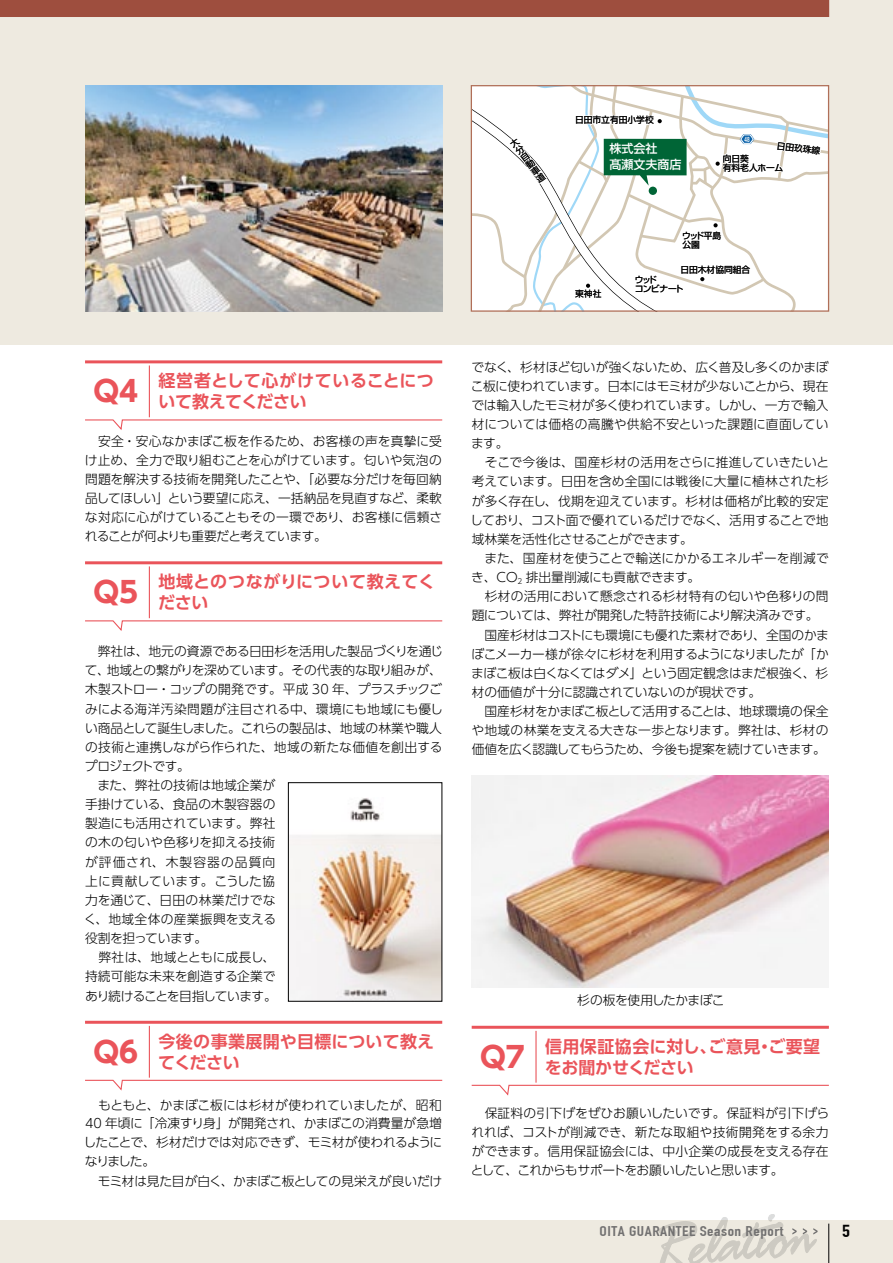
<style>
.page{position:relative;width:893px;height:1263px;background:#fff}
.page>*{position:absolute;margin:0;border:0;box-sizing:border-box;transform-origin:0 0}
.t1{font:700 16.95px/21.3px "UD Shin Go Pro De";letter-spacing:.01em;color:#ea545a}
.t2{font:700 16.95px/21.3px "UD Shin Go Pro De";letter-spacing:-.01em;color:#ea545a}
.t3{font:700 16.95px "DIN Condensed";color:#000;scale:1.25 1}
.t4{font:700 13.8px "DIN Condensed";letter-spacing:.03em;color:#727171;scale:1.25 1}
.t5{font:300 12.75px/19.2px "UD Shin Go Pro";letter-spacing:-.01em;color:#000}
.t6{font:300 12.75px "UD Shin Go Pro";letter-spacing:-.035em;color:#000}
.t7{font:500 12px/15.6px "Shin Go Pr 5";color:#fff}
.t8{font:8.7px/8.7px "Shin Go Pr 5";color:#000}
.t9{font:8.7px/9.3px "Shin Go Pr 5";letter-spacing:-.09em;color:#000}
.t10{font:700 7.05px "Mi Go MB1 Std De";color:#fff;scale:.67 1}
</style>
<div class="page">
<div style="left:0;top:0;width:893px;height:345px;background:#eeeae0"></div>
<div style="left:0;top:1221px;width:893px;height:42px;background:#eeeae0"></div>
<svg style="left:659px;top:1214px;width:159px;height:49px"></svg>
<hr style="left:828px;top:1223px;width:1px;height:40px;background:#000">
<div style="left:0;top:0;width:829px;height:17px;background:#9e4e3e"></div>
<hr style="left:85px;top:360px;width:357px;height:3px;background:#ea545a">
<svg style="left:85px;top:419px;width:357px;height:11px"></svg>
<hr style="left:149px;top:365px;width:1px;height:52px;background:#ea545a">
<hr style="left:85px;top:1021px;width:357px;height:3px;background:#ea545a">
<svg style="left:85px;top:1079px;width:357px;height:11px"></svg>
<hr style="left:149px;top:1026px;width:1px;height:52px;background:#ea545a">
<hr style="left:472px;top:1026px;width:357px;height:3px;background:#ea545a">
<svg style="left:472px;top:1084px;width:357px;height:11px"></svg>
<hr style="left:535px;top:1031px;width:2px;height:52px;background:#ea545a">
<hr style="left:85px;top:561px;width:357px;height:3px;background:#ea545a">
<svg style="left:85px;top:620px;width:357px;height:11px"></svg>
<hr style="left:149px;top:566px;width:1px;height:52px;background:#ea545a">
<img style="left:472px;top:775px;width:357px;height:212px">
<img style="left:290px;top:798px;width:150px;height:201px">
<div style="left:288px;top:782px;width:154px;height:219px;border:1px solid #000"></div>
<img style="left:85px;top:85px;width:357px;height:227px">
<svg style="left:473px;top:87px;width:354px;height:223px;background:#eef3f0"></svg>
<div style="left:471px;top:85px;width:358px;height:227px;border:1px solid #b06f58"></div>
<h1 class="t2" style="left:94px;top:370px;width:342px;text-indent:65px">経営者として心がけていることにつ<br><sup>Q4</sup> いて教えてください</h1>
<p class="t5" style="left:85px;top:431px;width:359px;text-align:justify">　安全・安心なかまぼこ板を作るため、お客様の声を真摯に受け止め、全力で取り組むことを心がけています。匂いや気泡の問題を解決する技術を開発したことや、「必要な分だけを毎回納品してほしい」という要望に応え、一括納品を見直すなど、柔軟な対応に心がけていることもその一環であり、お客様に信頼されることが何よりも重要だと考えています。</p>
<h1 class="t1" style="left:94px;top:571px;width:343px;text-indent:65px">地域とのつながりについて教えてく<br><sup>Q5</sup> ださい</h1>
<p class="t5" style="left:84px;top:641px;width:360px">　弊社は、地元の資源である日田杉を活用した製品づくりを通じて、地域との繋がりを深めています。その代表的な取り組みが、木製ストロー・コップの開発です。平成 30 年、プラスチックごみによる海洋汚染問題が注目される中、環境にも地域にも優しい商品として誕生しました。これらの製品は、地域の林業や職人の技術と連携しながら作られた、地域の新たな価値を創出するプロジェクトです。<br>　また、弊社の技術は地域企業が<br>手掛けている、食品の木製容器の<br>製造にも活用されています。弊社<br>の木の匂いや色移りを抑える技術<br>が評価され、木製容器の品質向<br>上に貢献しています。こうした協<br>力を通じて、日田の林業だけでな<br>く、地域全体の産業振興を支える<br>役割を担っています。<br>　弊社は、地域とともに成長し、<br>持続可能な未来を創造する企業で<br>あり続けることを目指しています。</p>
<p class="t8" style="left:508px;top:141px;width:6px;text-align:justify;rotate:-37deg">大分自動車道</p>
<p class="t8" style="left:575px;top:115px;width:80px">日田市立有田小学校</p>
<p class="t7" style="left:609px;top:140px;width:74px">株式会社<br>髙瀬文夫商店</p>
<p class="t10" style="left:744px;top:134px;width:9px">48</p>
<p class="t8" style="left:778px;top:141px;width:45px;rotate:7deg">日田玖珠線</p>
<p class="t8" style="left:723px;top:153px;width:62px;line-height:9.3px">向日葵<br>有料老人ホーム</p>
<p class="t8" style="left:575px;top:289px;width:28px">東神社</p>
<p class="t8" style="left:682px;top:230px;width:41px;line-height:9.3px">ウッド平島公園</p>
<p class="t8" style="left:680px;top:264px;width:71px">日田木材協同組合</p>
<p class="t9" style="left:635px;top:274px;width:50px">ウッド<br>コンビナート</p>
<p class="t5" style="left:470px;top:357px;width:361px">でなく、杉材ほど匂いが強くないため、広く普及し多くのかまぼこ板に使われています。日本にはモミ材が少ないことから、現在では輸入したモミ材が多く使われています。しかし、一方で輸入材については価格の高騰や供給不安といった課題に直面しています。<br>　そこで今後は、国産杉材の活用をさらに推進していきたいと考えています。日田を含め全国には戦後に大量に植林された杉が多く存在し、伐期を迎えています。杉材は価格が比較的安定しており、コスト面で優れているだけでなく、活用することで地域林業を活性化させることができます。<br>　また、国産材を使うことで輸送にかかるエネルギーを削減でき、CO<sub>2</sub> 排出量削減にも貢献できます。<br>　杉材の活用において懸念される杉材特有の匂いや色移りの問題については、弊社が開発した特許技術により解決済みです。　国産杉材はコストにも環境にも優れた素材であり、全国のかまぼこメーカー様が徐々に杉材を利用するようになりましたが「かまぼこ板は白くなくてはダメ」という固定観念はまだ根強く、杉材の価値が十分に認識されていないのが現状です。<br>　国産杉材をかまぼこ板として活用することは、地球環境の保全や地域の林業を支える大きな一歩となります。弊社は、杉材の価値を広く認識してもらうため、今後も提案を続けていきます。</p>
<p class="t6" style="left:577px;top:990px;width:149px">杉の板を使用したかまぼこ</p>
<h1 class="t1" style="left:94px;top:1030px;width:342px;text-indent:65px">今後の事業展開や目標について教え<br><sup>Q6</sup> てください</h1>
<h1 class="t1" style="left:480px;top:1035px;width:342px;text-indent:65px">信用保証協会に対し、ご意見・ご要望<br><sup>Q7</sup> をお聞かせください</h1>
<p class="t5" style="left:84px;top:1095px;width:360px">　もともと、かまぼこ板には杉材が使われていましたが、昭和<br>40 年頃に「冷凍すり身」が開発され、かまぼこの消費量が急増したことで、杉材だけでは対応できず、モミ材が使われるようになりました。<br>　モミ材は見た目が白く、かまぼこ板としての見栄えが良いだけ</p>
<p class="t5" style="left:471px;top:1103px;width:360px;text-align:justify">　保証料の引下げをぜひお願いしたいです。保証料が引下げられれば、コストが削減でき、新たな取組や技術開発をする余力ができます。信用保証協会には、中小企業の成長を支える存在として、これからもサポートをお願いしたいと思います。</p>
<p class="t4" style="left:600px;top:1223px;width:149px">OITA GUARANTEE Season Report</p>
<h1 class="t3" style="left:842px;top:1221px;width:8px">5</h1>
</div>
